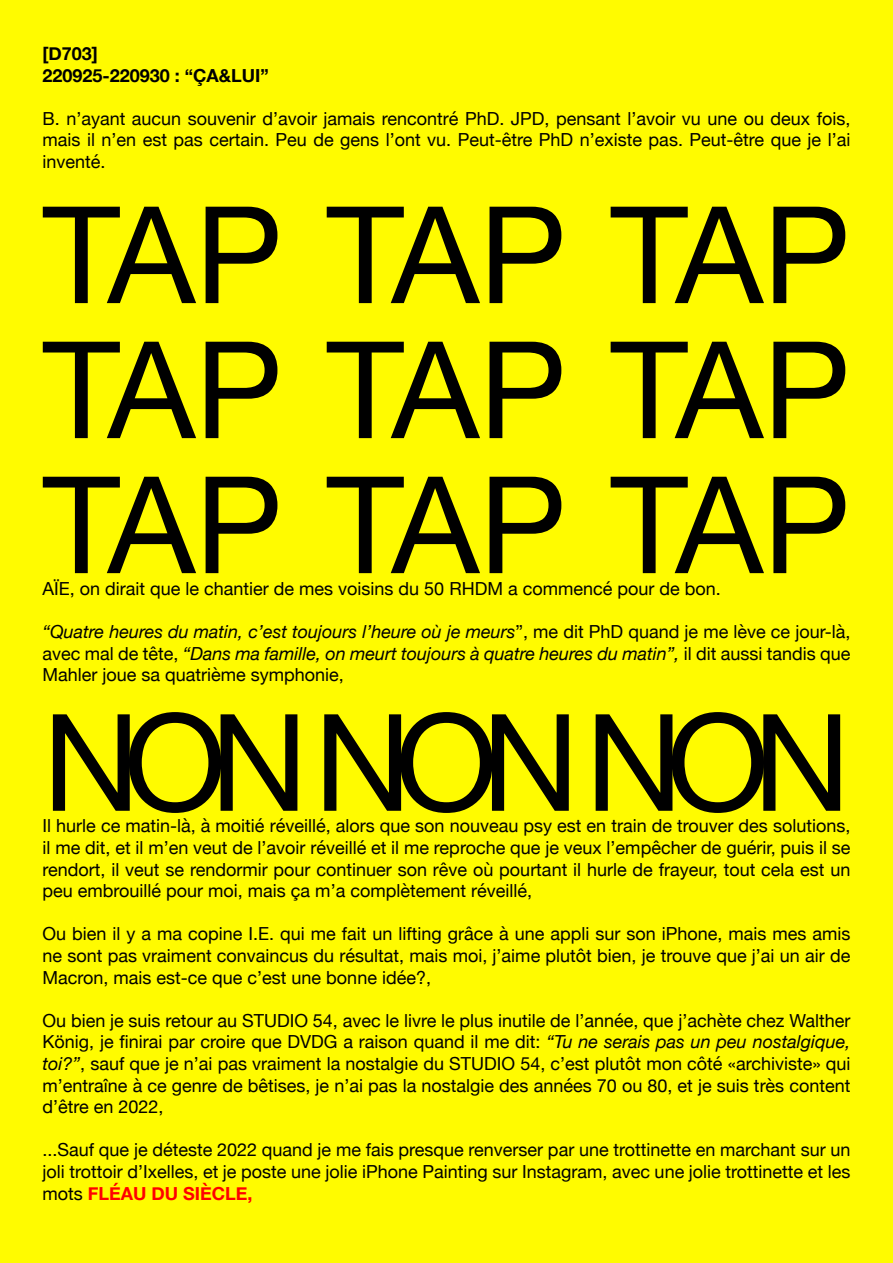
<style>
.page{position:relative;width:893px;height:1263px;background:#fffb00}
.page>*{position:absolute;margin:0;border:0;box-sizing:border-box;transform-origin:0 0}
.t1{font:135px/135px "Helvetica Neue";letter-spacing:-.09em;color:#000;text-align:justify}
.t2{font:135px "Helvetica Neue";letter-spacing:-.12em;color:#000}
.t3{font:18px/21.6px "Helvetica Neue";color:#000;text-align:justify}
.t4{font:italic 18px/21.6px "Helvetica Neue";color:#000;text-align:justify}
.t5{font:700 18px/21.6px "Helvetica Neue";color:#000}
.s1{font-style:normal}
.s2{font-style:italic}
.s3{font-weight:700;color:#f00}
</style>
<div class="page">
<p class="t5" style="left:43px;top:43px;width:228px">[D703]<br>220925-220930 : “ÇA&amp;LUI”</p>
<p class="t3" style="left:43px;top:109px;width:809px">B. n’ayant aucun souvenir d’avoir jamais rencontré PhD. JPD, pensant l’avoir vu une ou deux fois, mais il n’en est pas certain. Peu de gens l’ont vu. Peut-être PhD n’existe pas. Peut-être que je l’ai inventé.</p>
<h1 class="t1" style="left:43px;top:195px;width:809px">TAP TAP TAP TAP TAP TAP TAP TAP TAP</h1>
<p class="t3" style="left:43px;top:579px;width:680px">AÏE, on dirait que le chantier de mes voisins du 50 RHDM a commencé pour de bon.</p>
<p class="t4" style="left:43px;top:622px;width:809px">“Quatre heures du matin, c’est toujours l’heure où je meurs<span class="s1">”, me dit PhD quand je me lève ce jour-là, avec mal de tête,</span> “Dans ma famille, on meurt toujours à quatre heures du matin”, <span class="s1">il dit aussi tandis que Mahler joue sa quatrième symphonie,</span></p>
<h1 class="t2" style="left:43px;top:665px;width:809px">NON NON NON</h1>
<p class="t3" style="left:43px;top:816px;width:809px">Il hurle ce matin-là, à moitié réveillé, alors que son nouveau psy est en train de trouver des solutions, il me dit, et il m’en veut de l’avoir réveillé et il me reproche que je veux l’empêcher de guérir, puis il se rendort, il veut se rendormir pour continuer son rêve où pourtant il hurle de frayeur, tout cela est un peu embrouillé pour moi, mais ça m’a complètement réveillé,</p>
<p class="t3" style="left:43px;top:924px;width:810px">Ou bien il y a ma copine I.E. qui me fait un lifting grâce à une appli sur son iPhone, mais mes amis ne sont pas vraiment convaincus du résultat, mais moi, j’aime plutôt bien, je trouve que j’ai un air de Macron, mais est-ce que c’est une bonne idée?,</p>
<p class="t3" style="left:43px;top:1011px;width:809px">Ou bien je suis retour au STUDIO 54, avec le livre le plus inutile de l’année, que j’achète chez Walther König, je finirai par croire que DVDG a raison quand il me dit: <span class="s2">“Tu ne serais pas un peu nostalgique, toi?”</span>, sauf que je n’ai pas vraiment la nostalgie du STUDIO 54, c’est plutôt mon côté «archiviste» qui m’entraîne à ce genre de bêtises, je n’ai pas la nostalgie des années 70 ou 80, et je suis très content d’être en 2022,</p>
<p class="t3" style="left:43px;top:1140px;width:809px">...Sauf que je déteste 2022 quand je me fais presque renverser par une trottinette en marchant sur un joli trottoir d’Ixelles, et je poste une jolie iPhone Painting sur Instagram, avec une jolie trottinette et les mots <span class="s3">FLÉAU DU SIÈCLE,</span></p>
</div>
